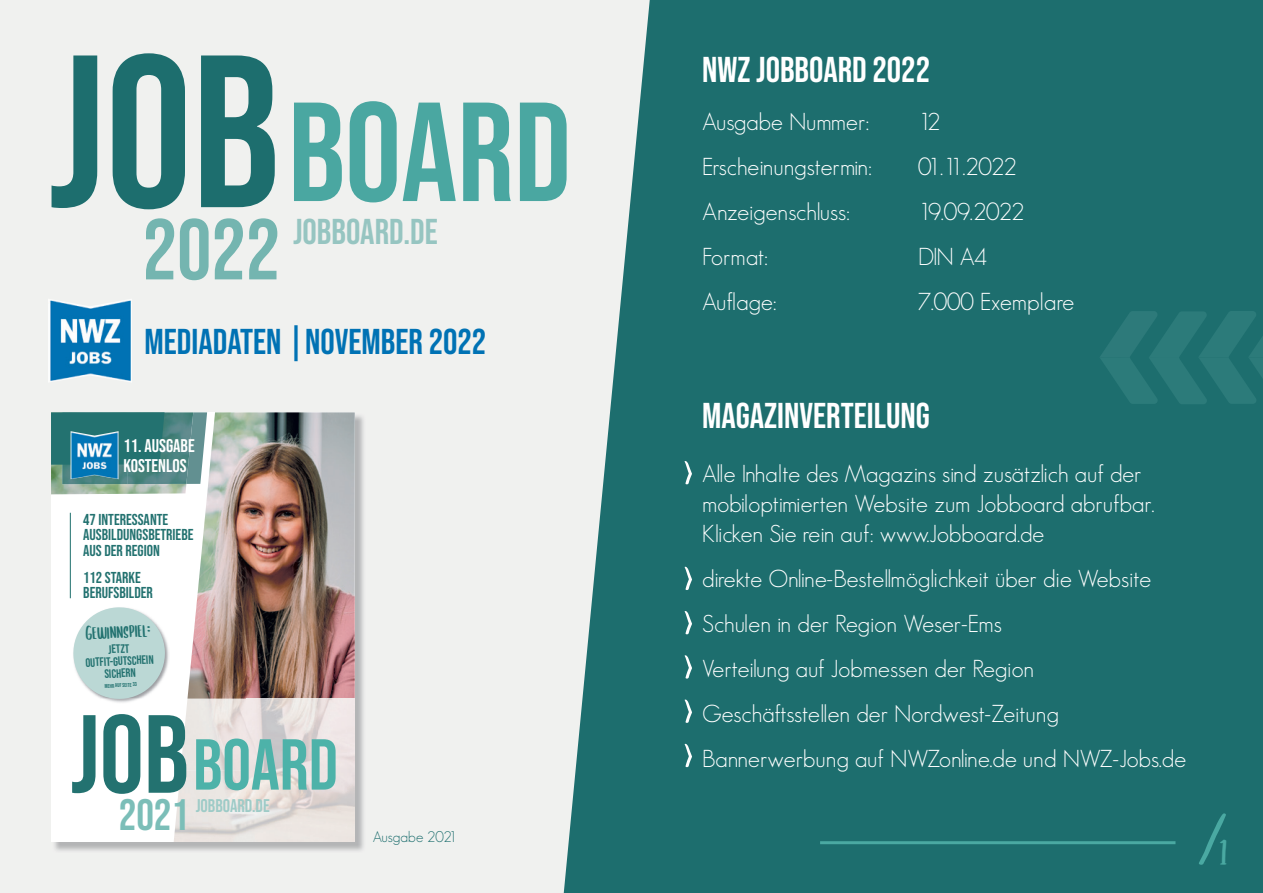
<style>
.page{position:relative;width:1263px;height:893px;background:#f0f1ef}
.page>*{position:absolute;margin:0;border:0;box-sizing:border-box;transform-origin:0 0}
.t1{font:140.7px "Bebas Neue";color:#4aa7a1}
.t2{font:85.95px "Bebas Neue";color:#74b5b0}
.t3{font:72.9px "SUBSCRIBER";color:#4aa9a2}
.t4{font:72px "Bebas Neue";color:#4db2a9}
.t5{font:51px/44.2px "SUBSCRIBER";color:#fff;text-align:justify}
.t6{font:43.95px "Bebas Neue";color:#7bbeb8}
.t7{font:35.85px "Bebas Neue";color:#fff}
.t8{font:35.85px "Bebas Neue";color:#0072b4}
.t9{font:35.85px "Bebas Neue";color:#96c5c1}
.t10{font:300 24px/45px "Geosans";color:#fff}
.t11{font:20.4px "SUBSCRIBER";color:#237270}
.t12{font:18.3px/20px "Bebas Neue";color:#fff}
.t13{font:18.3px "Bebas Neue";color:#9ecbc7}
.t14{font:15.75px/15.6px "Bebas Neue";color:#237270}
.t15{font:300 15px "Geosans";color:#1d6e6e}
.t16{font:12.3px/12.3px "Bebas Neue";color:#237270;text-align:center}
.t17{font:5.55px "Bebas Neue";color:#237270}
.s1{font-size:216.75px;color:#1d6e6e}
.s2{font-size:110.85px;color:#237270}
.s3{font-size:36px}
</style>
<div class="page">
<div style="left:564px;top:0;width:699px;height:893px;background:#1d6e6e"></div>
<img style="left:48px;top:299px;width:84px;height:83px">
<img style="left:54px;top:415px;width:310px;height:436px">
<img style="left:51px;top:412px;width:304px;height:287px">
<svg style="left:193px;top:412px;width:14px;height:72px"></svg>
<img style="left:62px;top:412px;width:131px;height:72px">
<svg style="left:51px;top:412px;width:114px;height:53px"></svg>
<img style="left:187px;top:699px;width:131px;height:71px">
<img style="left:318px;top:699px;width:37px;height:143px">
<img style="left:187px;top:770px;width:132px;height:72px">
<img style="left:71px;top:431px;width:48px;height:48px">
<hr style="left:70px;top:513px;width:1px;height:85px;background:#237270">
<svg style="left:53px;top:606px;width:134px;height:236px"></svg>
<hr style="left:820px;top:841px;width:355px;height:3px;background:#4aa9a2">
<svg style="left:1099px;top:311px;width:164px;height:93px"></svg>
<h1 class="t1" style="left:48px;top:73px;width:525px"><span class="s1">JOB</span>BOARD</h1>
<h2 class="t2" style="left:143px;top:201px;width:139px">2022</h2>
<h3 class="t9" style="left:293px;top:212px;width:146px">JOBBOARD.DE</h3>
<h3 class="t8" style="left:145px;top:321px;width:343px">MEDIADATEN |NOVEMBER 2022</h3>
<p class="t12" style="left:123px;top:436px;width:73px">11. AUSGABE<br>KOSTENLOS</p>
<p class="t14" style="left:83px;top:511px;width:112px">47 INTERESSANTE<br>AUSBILDUNGSBETRIEBE<br>AUS DER REGION</p>
<p class="t14" style="left:83px;top:569px;width:71px">112 STARKE<br>BERUFSBILDER</p>
<p class="t11" style="left:85px;top:619px;width:67px;rotate:-3deg">Gewinnspiel:</p>
<p class="t16" style="left:84px;top:644px;width:70px;rotate:-3deg">JETZT<br>OUTFIT-GUTSCHEIN<br>SICHERN</p>
<p class="t17" style="left:104px;top:683px;width:34px;rotate:-3deg">MEHR AUF SEITE 33</p>
<h3 class="t4" style="left:70px;top:724px;width:269px"><span class="s2">JOB</span>BOARD</h3>
<h3 class="t6" style="left:119px;top:790px;width:72px">2021</h3>
<p class="t13" style="left:196px;top:795px;width:76px">JOBBOARD.DE</p>
<p class="t15" style="left:373px;top:828px;width:86px">Ausgabe 2021</p>
<h3 class="t7" style="left:702px;top:50px;width:229px">NWZ JOBBOARD 2022</h3>
<p class="t10" style="left:702px;top:99px;width:169px">Ausgabe Nummer:</p>
<p class="t10" style="left:918px;top:99px;width:23px">12</p>
<p class="t10" style="left:702px;top:144px;width:172px">Erscheinungstermin:</p>
<p class="t10" style="left:918px;top:144px;width:100px">01.11.2022</p>
<p class="t10" style="left:702px;top:189px;width:149px">Anzeigenschluss:</p>
<p class="t10" style="left:918px;top:189px;width:108px">19.09.2022</p>
<p class="t10" style="left:702px;top:234px;width:68px">Format:</p>
<p class="t10" style="left:918px;top:234px;width:70px">DIN A4</p>
<p class="t10" style="left:702px;top:279px;width:76px">Auflage:</p>
<p class="t10" style="left:918px;top:279px;width:158px">7.000 Exemplare</p>
<h3 class="t7" style="left:702px;top:396px;width:229px">MAGAZINVERTEILUNG</h3>
<h3 class="t5" style="left:684px;top:445px;width:11px">›</h3>
<h3 class="t5" style="left:684px;top:551px;width:11px">› › › › ›</h3>
<p class="t10" style="left:702px;top:458px;width:454px;line-height:30px">Alle Inhalte des Magazins sind zusätzlich auf der mobiloptimierten Website zum Jobboard abrufbar.<br>Klicken Sie rein auf: www.Jobboard.de</p>
<p class="t10" style="left:702px;top:556px;width:486px">direkte Online-Bestellmöglichkeit über die Website Schulen in der Region Weser-Ems<br>Verteilung auf Jobmessen der Region Geschäftsstellen der Nordwest-Zeitung Bannerwerbung auf NWZonline.de und NWZ-Jobs.de</p>
<h3 class="t3" style="left:1200px;top:791px;width:28px">⁄<span class="s3">1</span></h3>
</div>
